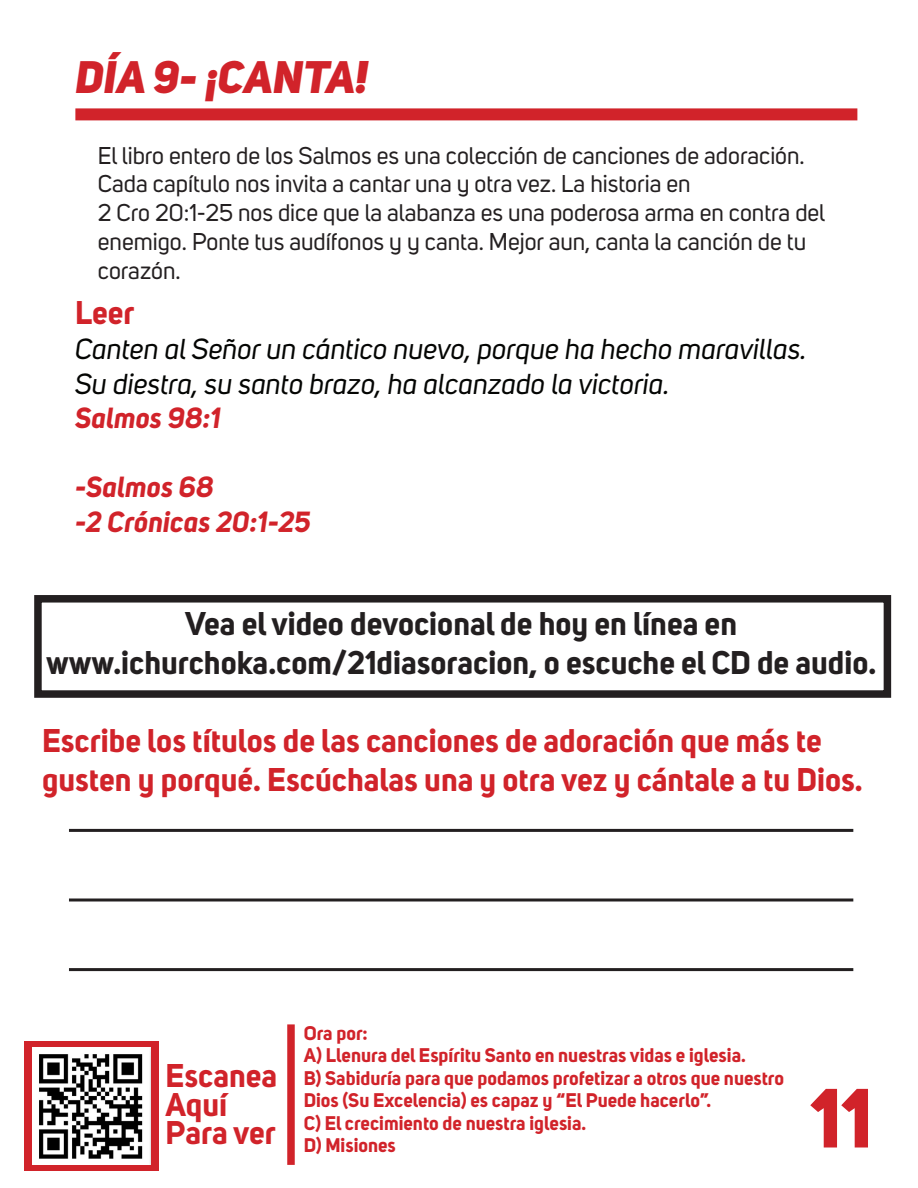
<style>
.page{position:relative;width:918px;height:1188px;background:#fff}
.page>*{position:absolute;margin:0;border:0;box-sizing:border-box;transform-origin:0 0}
.t1{font:82.8px "Uni Sans Heavy CAPS";color:#d1232a}
.t2{font:45px "Uni Sans Heavy Italic CAPS";color:#d1232a}
.t3{font:700 32.4px/28.5px "Uni Sans";color:#d1232a}
.t4{font:700 32.4px "Uni Sans";color:#231f20}
.t5{font:italic 28.8px "Uni Sans";color:#040503}
.t6{font:italic 700 28.8px "Uni Sans";color:#d1232a}
.t7{font:24px/28.8px "Uni Sans";color:#231f20}
.t8{font:700 19.5px/22.5px "Uni Sans";color:#d1232a}
</style>
<div class="page">
<div style="left:75px;top:108px;width:782px;height:12px;background:#d1232a"></div>
<div style="left:34px;top:595px;width:857px;height:103px;border:8px solid #231f20"></div>
<hr style="left:69px;top:829px;width:784px;height:3px;background:#231f20">
<svg style="left:69px;top:898px;width:784px;height:4px;background:#595657"></svg>
<hr style="left:69px;top:968px;width:784px;height:3px;background:#231f20">
<div style="left:25px;top:1041px;width:134px;height:130px;background:#d1232a"></div>
<img style="left:32px;top:1048px;width:119px;height:116px">
<div style="left:287px;top:1024px;width:8px;height:141px;background:#d1232a"></div>
<p class="t2" style="left:75px;top:49px;width:294px">DÍA 9- ¡CANTA!</p>
<p class="t7" style="left:98px;top:141px;width:708px">El libro entero de los Salmos es una colección de canciones de adoración.<br>Cada capítulo nos invita a cantar una y otra vez. La historia en</p>
<p class="t7" style="left:98px;top:199px;width:729px">2 Cro 20:1-25 nos dice que la alabanza es una poderosa arma en contra del enemigo. Ponte tus audífonos y y canta. Mejor aun, canta la canción de tu corazón.</p>
<p class="t3" style="left:75px;top:299px;width:61px">Leer</p>
<p class="t5" style="left:75px;top:331px;width:733px">Canten al Señor un cántico nuevo, porque ha hecho maravillas.</p>
<p class="t5" style="left:75px;top:366px;width:596px">Su diestra, su santo brazo, ha alcanzado la victoria.</p>
<p class="t6" style="left:75px;top:400px;width:147px">Salmos 98:1</p>
<p class="t6" style="left:75px;top:469px;width:140px">-Salmos 68</p>
<p class="t6" style="left:75px;top:503px;width:237px">-2 Crónicas 20:1-25</p>
<p class="t4" style="left:185px;top:603px;width:553px">Vea el video devocional de hoy en línea en</p>
<p class="t4" style="left:46px;top:642px;width:832px">www.ichurchoka.com/21diasoracion, o escuche el CD de audio.</p>
<p class="t3" style="left:42px;top:726px;width:781px">Escribe los títulos de las canciones de adoración que más te</p>
<p class="t3" style="left:42px;top:765px;width:822px">gusten y porqué. Escúchalas una y otra vez y cántale a tu Dios.</p>
<p class="t3" style="left:166px;top:1061px;width:113px">Escanea<br>Aquí</p>
<p class="t3" style="left:166px;top:1118px;width:112px">Para ver</p>
<p class="t8" style="left:304px;top:1021px;width:66px">Ora por:</p>
<p class="t8" style="left:304px;top:1044px;width:444px">A) Llenura del Espíritu Santo en nuestras vidas e iglesia.</p>
<p class="t8" style="left:304px;top:1066px;width:482px">B) Sabiduría para que podamos profetizar a otros que nuestro<br>Dios (Su Excelencia) es capaz y “El Puede hacerlo”.</p>
<p class="t8" style="left:304px;top:1111px;width:284px">C) El crecimiento de nuestra iglesia.</p>
<p class="t8" style="left:304px;top:1134px;width:94px">D) Misiones</p>
<h1 class="t1" style="left:810px;top:1065px;width:63px">11</h1>
</div>
